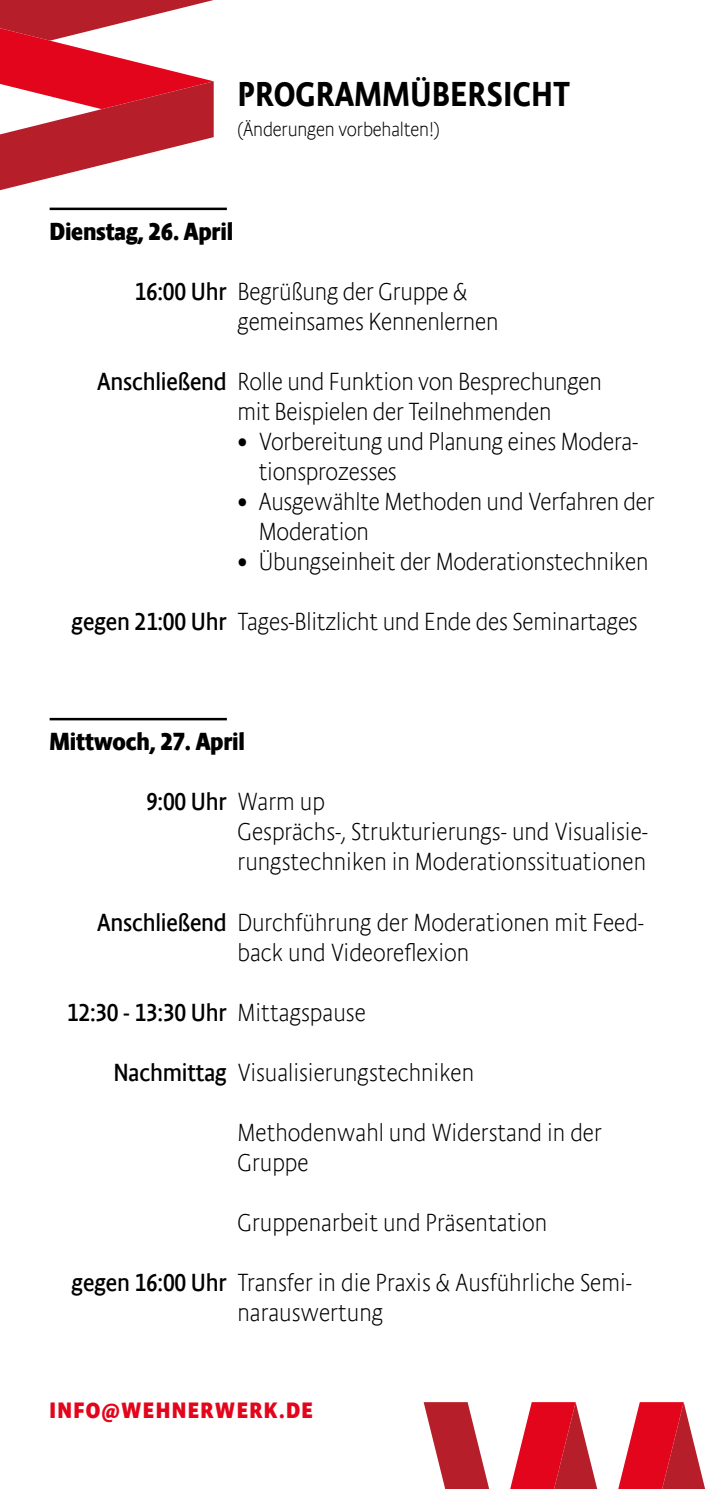
<style>
.page{position:relative;width:709px;height:1489px;background:#fff}
.page>*{position:absolute;margin:0;border:0;box-sizing:border-box;transform-origin:0 0}
.t1{font:500 35px "Absara Sans Headline Offc";color:#000}
.t2{font:100 25px/30px "Absara Sans Headline Offc";letter-spacing:-.01em;color:#000}
.t3{font:700 25px "Absara Sans Headline Offc";letter-spacing:-.01em;color:#000}
.t4{font:25px "Absara Sans Headline Offc";letter-spacing:-.01em;color:#000}
.t5{font:700 22.5px "Absara Sans Headline Offc";letter-spacing:.06em;color:#e3051b}
.t6{font:100 20px "Absara Sans Headline Offc";letter-spacing:-.01em;color:#000}
.s1{font-weight:400}
.s2{font-weight:400;font-size:30px}
.s3{font-weight:100}
</style>
<div class="page">
<svg style="left:618px;top:1402px;width:87px;height:86px"></svg>
<svg style="left:510px;top:1402px;width:87px;height:86px"></svg>
<svg style="left:423px;top:1402px;width:66px;height:86px"></svg>
<svg style="left:0;top:0;width:214px;height:190px"></svg>
<hr style="left:50px;top:208px;width:177px;height:2px;background:#000">
<hr style="left:50px;top:718px;width:177px;height:2px;background:#000">
<h1 class="t1" style="left:237px;top:73px;width:334px">PROGRAMMÜBERSICHT</h1>
<p class="t6" style="left:237px;top:117px;width:204px">(Änderungen vorbehalten!)</p>
<p class="t3" style="left:50px;top:216px;width:185px">Dienstag, 26. April</p>
<p class="t2" style="left:134px;top:276px;width:335px"><span class="s1">16:00 Uhr</span> Begrüßung der Gruppe &amp;</p>
<p class="t2" style="left:237px;top:306px;width:262px">gemeinsames Kennenlernen</p>
<p class="t2" style="left:97px;top:366px;width:506px"><span class="s1">Anschließend</span> Rolle und Funktion von Besprechungen</p>
<p class="t2" style="left:237px;top:396px;width:315px">mit Beispielen der Teilnehmenden</p>
<p class="t2" style="left:259px;top:426px;width:381px;text-indent:-21px"><span class="s2">•</span> Vorbereitung und Planung eines Modera&shy;tionsprozesses</p>
<p class="t2" style="left:259px;top:486px;width:397px;text-indent:-21px"><span class="s2">•</span> Ausgewählte Methoden und Verfahren der<br>Moderation</p>
<p class="t2" style="left:237px;top:546px;width:412px"><span class="s2">•</span> Übungseinheit der Moderationstechniken</p>
<p class="t2" style="left:72px;top:606px;width:567px"><span class="s1">gegen 21:00 Uhr</span> Tages-Blitzlicht und Ende des Seminartages</p>
<p class="t3" style="left:50px;top:726px;width:197px">Mittwoch, 27. April</p>
<p class="t2" style="left:237px;top:786px;width:412px;text-indent:-91px"><span class="s1">9:00 Uhr</span> Warm up<br>Gesprächs-, Strukturierungs- und Visualisie&shy;rungstechniken in Moderationssituationen</p>
<p class="t2" style="left:237px;top:906px;width:408px;text-indent:-140px"><span class="s1">Anschließend</span> Durchführung der Moderationen mit Feed&shy;back und Videoreflexion</p>
<p class="t4" style="left:67px;top:996px;width:300px">12:30 - 13:30 Uhr <span class="s3">Mittagspause</span></p>
<p class="t2" style="left:113px;top:1056px;width:362px"><span class="s1">Nachmittag</span> Visualisierungstechniken</p>
<p class="t2" style="left:237px;top:1116px;width:366px">Methodenwahl und Widerstand in der<br>Gruppe</p>
<p class="t2" style="left:237px;top:1206px;width:311px">Gruppenarbeit und Präsentation</p>
<p class="t2" style="left:237px;top:1266px;width:396px;text-indent:-166px"><span class="s1">gegen 16:00 Uhr</span> Transfer in die Praxis &amp; Ausführliche Semi&shy;narauswertung</p>
<p class="t5" style="left:50px;top:1396px;width:265px">INFO@WEHNERWERK.DE</p>
</div>
